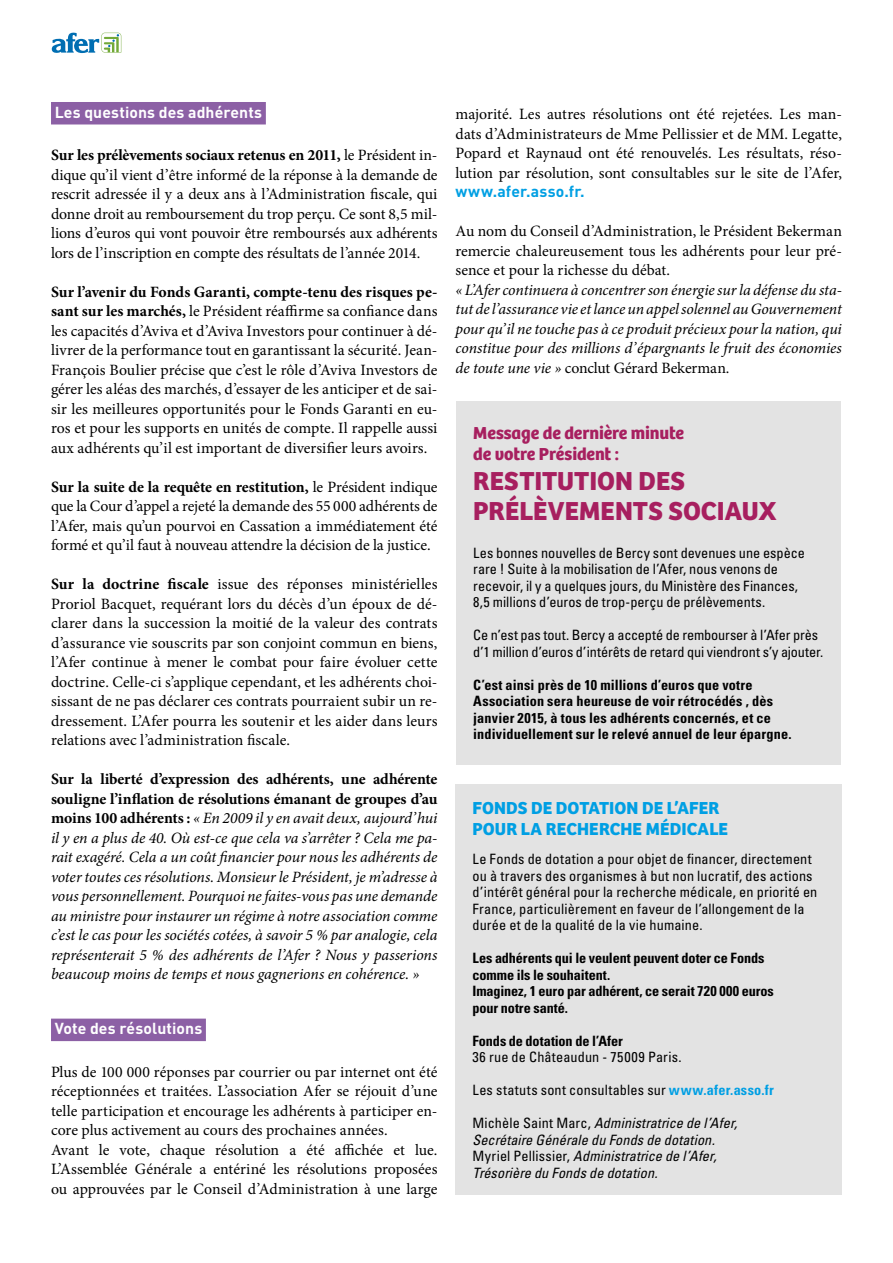
<style>
.page{position:relative;width:893px;height:1263px;background:#fff}
.page>*{position:absolute;margin:0;border:0;box-sizing:border-box;transform-origin:0 0}
.t1{font:700 27px/30px "Bree";color:#a71f5f}
.t2{font:700 18px/21px "Bree";letter-spacing:.005em;color:#009fe3}
.t3{font:700 18px/21px "Bree";letter-spacing:-.005em;color:#a71f5f}
.t4{font:15.75px/19.5px "Minion Pro";color:#000;text-align:justify}
.t5{font:italic 15.75px/19.5px "Minion Pro";letter-spacing:-.005em;color:#000;text-align:justify}
.t6{font:700 15.75px "DIN";letter-spacing:.005em;color:#fff}
.t7{font:700 15.75px "DIN";letter-spacing:.015em;color:#009fe3}
.t8{font:condensed 14.25px/16.5px "Univers LT";letter-spacing:.005em;color:#000}
.t9{font:700 condensed 14.25px/16.5px "Univers LT";letter-spacing:.005em;color:#000}
.t10{font:italic condensed 14.25px/16.5px "Univers LT";letter-spacing:.005em;color:#000}
.s1{font-weight:700}
.s2{font-weight:700;font-style:normal}
.s3{font-style:normal}
.s4{font-weight:700;color:#009fe3}
</style>
<div class="page">
<svg style="left:51px;top:32px;width:70px;height:21px"></svg>
<div style="left:51px;top:102px;width:215px;height:22px;background:#8c60a5"></div>
<div style="left:51px;top:1018px;width:155px;height:23px;background:#8c60a5"></div>
<div style="left:456px;top:401px;width:385px;height:363px;background:#e3e3e3"></div>
<div style="left:455px;top:784px;width:387px;height:411px;background:#e3e3e3"></div>
<p class="t6" style="left:55px;top:102px;width:209px">Les questions des adhérents</p>
<p class="t4" style="left:51px;top:145px;width:388px"><span class="s1">Sur les prélèvements sociaux retenus en 2011,</span> le Président in&shy;dique qu’il vient d’être informé de la réponse à la demande de rescrit adressée il y a deux ans à l’Administration fiscale, qui donne droit au remboursement du trop perçu. Ce sont 8,5 mil&shy;lions d’euros qui vont pouvoir être remboursés aux adhérents lors de l’inscription en compte des résultats de l’année 2014.</p>
<p class="t4" style="left:51px;top:282px;width:388px"><span class="s1">Sur l’avenir du Fonds Garanti, compte-tenu des risques pe&shy;sant sur les marchés,</span> le Président réaffirme sa confiance dans les capacités d’Aviva et d’Aviva Investors pour continuer à dé&shy;livrer de la performance tout en garantissant la sécurité. Jean-François Boulier précise que c’est le rôle d’Aviva Investors de gérer les aléas des marchés, d’essayer de les anticiper et de sai&shy;sir les meilleures opportunités pour le Fonds Garanti en eu&shy;ros et pour les supports en unités de compte. Il rappelle aussi aux adhérents qu’il est important de diversifier leurs avoirs.</p>
<p class="t4" style="left:51px;top:477px;width:388px"><span class="s1">Sur la suite de la requête en restitution,</span> le Président indique que la Cour d’appel a rejeté la demande des 55 000 adhérents de l’Afer, mais qu’un pourvoi en Cassation a immédiatement été formé et qu’il faut à nouveau attendre la décision de la justice.</p>
<p class="t4" style="left:51px;top:574px;width:388px"><span class="s1">Sur la doctrine fiscale</span> issue des réponses ministérielles Proriol Bacquet, requérant lors du décès d’un époux de dé&shy;clarer dans la succession la moitié de la valeur des contrats d’assurance vie souscrits par son conjoint commun en biens, l’Afer continue à mener le combat pour faire évoluer cette doctrine. Celle-ci s’applique cependant, et les adhérents choi&shy;sissant de ne pas déclarer ces contrats pourraient subir un re&shy;dressement. L’Afer pourra les soutenir et les aider dans leurs relations avec l’administration fiscale.</p>
<p class="t5" style="left:51px;top:769px;width:388px"><span class="s2">Sur la liberté d’expression des adhérents, une adhérente souligne l’inflation de résolutions émanant de groupes d’au moins 100 adhérents :</span> « En 2009 il y en avait deux, aujourd’hui il y en a plus de 40. Où est-ce que cela va s’arrêter ? Cela me pa&shy;rait exagéré. Cela a un coût financier pour nous les adhérents de voter toutes ces résolutions. Monsieur le Président, je m’adresse à vous personnellement. Pourquoi ne faites-vous pas une demande au ministre pour instaurer un régime à notre association comme c’est le cas pour les sociétés cotées, à savoir 5 % par analogie, cela représenterait 5 % des adhérents de l’Afer ? Nous y passerions beaucoup moins de temps et nous gagnerions en cohérence. »</p>
<p class="t6" style="left:55px;top:1018px;width:149px">Vote des résolutions</p>
<p class="t4" style="left:51px;top:1062px;width:388px;text-align:left">Plus de 100 000 réponses par courrier ou par internet ont été réceptionnées et traitées. L’association Afer se réjouit d’une telle participation et encourage les adhérents à participer en&shy;core plus activement au cours des prochaines années.<br>Avant le vote, chaque résolution a été affichée et lue.<br>L’Assemblée Générale a entériné les résolutions proposées ou approuvées par le Conseil d’Administration à une large</p>
<p class="t4" style="left:455px;top:105px;width:388px">majorité. Les autres résolutions ont été rejetées. Les man&shy;dats d’Administrateurs de Mme Pellissier et de MM. Legatte, Popard et Raynaud ont été renouvelés. Les résultats, réso&shy;lution par résolution, sont consultables sur le site de l’Afer,</p>
<p class="t7" style="left:455px;top:181px;width:131px">www.afer.asso.fr.</p>
<p class="t4" style="left:455px;top:222px;width:388px">Au nom du Conseil d’Administration, le Président Bekerman remercie chaleureusement tous les adhérents pour leur pré&shy;sence et pour la richesse du débat.</p>
<p class="t5" style="left:455px;top:280px;width:388px">« L’Afer continuera à concentrer son énergie sur la défense du sta&shy;tut de l’assurance vie et lance un appel solennel au Gouvernement pour qu’il ne touche pas à ce produit précieux pour la nation, qui constitue pour des millions d’épargnants le fruit des économies de toute une vie » <span class="s3">conclut Gérard Bekerman.</span></p>
<p class="t3" style="left:473px;top:423px;width:212px">Message de dernière minute de votre Président :</p>
<h1 class="t1" style="left:473px;top:466px;width:304px">RESTITUTION DES<br>PRÉLÈVEMENTS SOCIAUX</h1>
<p class="t8" style="left:473px;top:544px;width:333px">Les bonnes nouvelles de Bercy sont devenues une espèce rare ! Suite à la mobilisation de l’Afer, nous venons de recevoir, il y a quelques jours, du Ministère des Finances, 8,5 millions d’euros de trop-perçu de prélèvements.</p>
<p class="t8" style="left:473px;top:627px;width:352px">Ce n’est pas tout. Bercy a accepté de rembourser à l’Afer près d’1 million d’euros d’intérêts de retard qui viendront s’y ajouter.</p>
<p class="t9" style="left:473px;top:676px;width:320px">C’est ainsi près de 10 millions d’euros que votre Association sera heureuse de voir rétrocédés , dès janvier 2015, à tous les adhérents concernés, et ce individuellement sur le relevé annuel de leur épargne.</p>
<p class="t2" style="left:472px;top:798px;width:257px">FONDS DE DOTATION DE L’AFER<br>POUR LA RECHERCHE MÉDICALE</p>
<p class="t8" style="left:472px;top:851px;width:346px">Le Fonds de dotation a pour objet de financer, directement ou à travers des organismes à but non lucratif, des actions d’intérêt général pour la recherche médicale, en priorité en France, particulièrement en faveur de l’allongement de la durée et de la qualité de la vie humaine.</p>
<p class="t9" style="left:472px;top:950px;width:303px">Les adhérents qui le veulent peuvent doter ce Fonds comme ils le souhaitent.<br>Imaginez, 1 euro par adhérent, ce serait 720 000 euros pour notre santé.</p>
<p class="t9" style="left:472px;top:1032px;width:152px">Fonds de dotation de l’Afer</p>
<p class="t8" style="left:472px;top:1049px;width:211px">36 rue de Châteaudun - 75009 Paris.</p>
<p class="t8" style="left:472px;top:1082px;width:303px">Les statuts sont consultables sur <span class="s4">www.afer.asso.fr</span></p>
<p class="t10" style="left:472px;top:1115px;width:266px"><span class="s3">Michèle Saint Marc,</span> Administratrice de l’Afer, Secrétaire Générale du Fonds de dotation.<br><span class="s3">Myriel Pellissier,</span> Administratrice de l’Afer, Trésorière du Fonds de dotation.</p>
</div>
